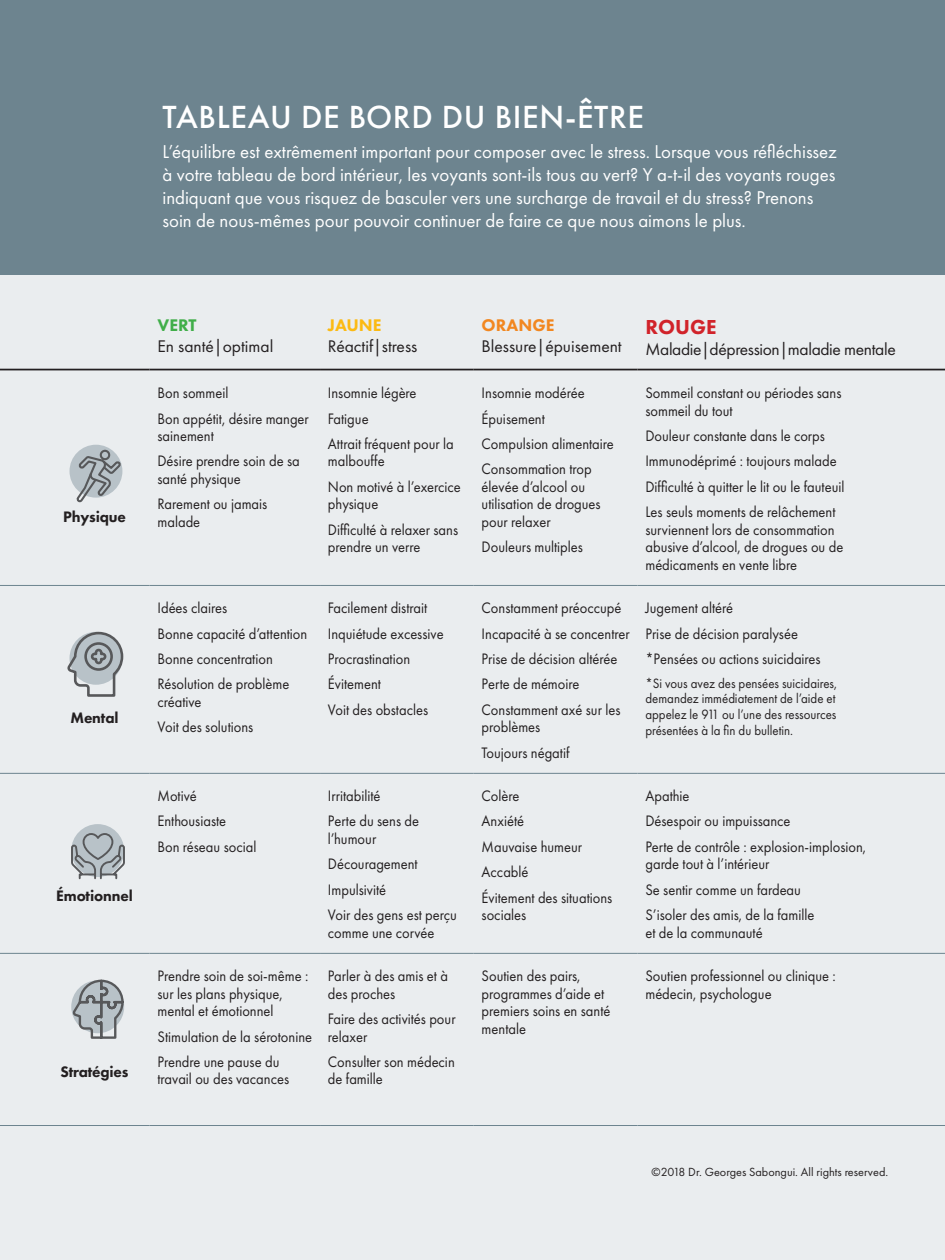
<style>
.page{position:relative;width:945px;height:1260px;background:#eaedef}
.page>*{position:absolute;margin:0;border:0;box-sizing:border-box;transform-origin:0 0}
.Subhead2{font:500 33.25px "Futura PT";letter-spacing:.02em;color:#fff}
.t1{font:800 21px "Futura PT";color:#d1232a}
.t2{font:19.25px/22.8px "Futura PT";color:#fff}
.t3{font:17.5px "Futura PT";color:#231f20}
.t4{font:17.5px "Futura PT";letter-spacing:-.02em;color:#231f20}
.t5{font:800 17.5px "Futura PT";color:#f28720}
.t6{font:800 17.5px "Futura PT";letter-spacing:-.005em;color:#fcba13}
.t7{font:800 17.5px "Futura PT";color:#40ae49}
.t8{font:15.75px/17.5px "Futura PT";color:#231f20;scale:.92 1}
.t9{font:800 15.75px "Futura PT";letter-spacing:-.01em;color:#231f20}
.t10{font:14px/15.8px "Futura PT";color:#231f20;text-align:justify;scale:.92 1}
.t11{font:12.25px "Futura PT";color:#231f20}
</style>
<div class="page">
<hr style="left:0;top:369px;width:150px;height:1px;background:#231f20">
<hr style="left:150px;top:369px;width:170px;height:1px;background:#231f20">
<hr style="left:320px;top:369px;width:154px;height:1px;background:#231f20">
<hr style="left:474px;top:369px;width:164px;height:1px;background:#231f20">
<hr style="left:638px;top:369px;width:307px;height:1px;background:#231f20">
<hr style="left:0;top:585px;width:150px;height:1px;background:#6d848f">
<hr style="left:150px;top:585px;width:170px;height:1px;background:#6d848f">
<hr style="left:320px;top:585px;width:154px;height:1px;background:#6d848f">
<hr style="left:474px;top:585px;width:164px;height:1px;background:#6d848f">
<hr style="left:638px;top:585px;width:307px;height:1px;background:#6d848f">
<hr style="left:0;top:773px;width:150px;height:1px;background:#6d848f">
<hr style="left:150px;top:773px;width:170px;height:1px;background:#6d848f">
<hr style="left:320px;top:773px;width:154px;height:1px;background:#6d848f">
<hr style="left:474px;top:773px;width:164px;height:1px;background:#6d848f">
<hr style="left:638px;top:773px;width:307px;height:1px;background:#6d848f">
<hr style="left:0;top:953px;width:150px;height:1px;background:#6d848f">
<hr style="left:150px;top:953px;width:170px;height:1px;background:#6d848f">
<hr style="left:320px;top:953px;width:154px;height:1px;background:#6d848f">
<hr style="left:474px;top:953px;width:164px;height:1px;background:#6d848f">
<hr style="left:638px;top:953px;width:307px;height:1px;background:#6d848f">
<hr style="left:0;top:1125px;width:150px;height:1px;background:#6d848f">
<hr style="left:150px;top:1125px;width:170px;height:1px;background:#6d848f">
<hr style="left:320px;top:1125px;width:154px;height:1px;background:#6d848f">
<hr style="left:474px;top:1125px;width:164px;height:1px;background:#6d848f">
<hr style="left:638px;top:1125px;width:307px;height:1px;background:#6d848f">
<div style="left:70px;top:445px;width:52px;height:53px;background:#b8c2c8;border-radius:50%"></div>
<svg style="left:74px;top:449px;width:49px;height:54px"></svg>
<svg style="left:67px;top:631px;width:57px;height:66px"></svg>
<div style="left:71px;top:824px;width:53px;height:53px;background:#b8c2c8;border-radius:50%"></div>
<svg style="left:71px;top:832px;width:54px;height:48px"></svg>
<svg style="left:71px;top:979px;width:53px;height:60px"></svg>
<div style="left:0;top:0;width:945px;height:275px;background:#6d848f"></div>
<p class="Subhead2" style="left:163px;top:97px;width:483px">TABLEAU DE BORD DU BIEN-ÊTRE</p>
<p class="t2" style="left:163px;top:140px;width:676px">L’équilibre est extrêmement important pour composer avec le stress. Lorsque vous réfléchissez à votre tableau de bord intérieur, les voyants sont-ils tous au vert? Y a-t-il des voyants rouges indiquant que vous risquez de basculer vers une surcharge de travail et du stress? Prenons soin de nous-mêmes pour pouvoir continuer de faire ce que nous aimons le plus.</p>
<p class="t9" style="left:63px;top:507px;width:64px">Physique</p>
<p class="t9" style="left:70px;top:708px;width:50px">Mental</p>
<p class="t9" style="left:56px;top:885px;width:78px">Émotionnel</p>
<p class="t9" style="left:60px;top:1062px;width:70px">Stratégies</p>
<p class="t7" style="left:158px;top:314px;width:40px">VERT</p>
<p class="t3" style="left:158px;top:336px;width:117px">En santé|optimal</p>
<p class="t8" style="left:158px;top:384px;width:79px">Bon sommeil</p>
<p class="t8" style="left:158px;top:410px;width:166px">Bon appétit, désire manger sainement</p>
<p class="t8" style="left:158px;top:452px;width:156px">Désire prendre soin de sa santé physique</p>
<p class="t8" style="left:158px;top:495px;width:121px">Rarement ou jamais malade</p>
<p class="t8" style="left:158px;top:599px;width:77px">Idées claires</p>
<p class="t8" style="left:158px;top:625px;width:164px">Bonne capacité d’attention</p>
<p class="t8" style="left:158px;top:650px;width:127px">Bonne concentration</p>
<p class="t8" style="left:158px;top:675px;width:145px">Résolution de problème créative</p>
<p class="t8" style="left:158px;top:718px;width:106px">Voit des solutions</p>
<p class="t6" style="left:328px;top:314px;width:55px">JAUNE</p>
<p class="t3" style="left:328px;top:336px;width:91px">Réactif|stress</p>
<p class="t8" style="left:328px;top:384px;width:98px">Insomnie légère</p>
<p class="t8" style="left:328px;top:410px;width:46px">Fatigue</p>
<p class="t8" style="left:328px;top:435px;width:138px">Attrait fréquent pour la malbouffe</p>
<p class="t8" style="left:328px;top:478px;width:146px">Non motivé à l’exercice physique</p>
<p class="t8" style="left:328px;top:521px;width:143px">Difficulté à relaxer sans prendre un verre</p>
<p class="t8" style="left:328px;top:599px;width:109px">Facilement distrait</p>
<p class="t8" style="left:328px;top:625px;width:127px">Inquiétude excessive</p>
<p class="t8" style="left:328px;top:650px;width:91px">Procrastination</p>
<p class="t8" style="left:328px;top:675px;width:59px">Évitement</p>
<p class="t8" style="left:328px;top:701px;width:110px">Voit des obstacles</p>
<p class="t8" style="left:158px;top:787px;width:44px">Motivé</p>
<p class="t8" style="left:158px;top:812px;width:76px">Enthousiaste</p>
<p class="t8" style="left:158px;top:838px;width:109px">Bon réseau social</p>
<p class="t8" style="left:158px;top:967px;width:166px">Prendre soin de soi-même : sur les plans physique, mental et émotionnel</p>
<p class="t8" style="left:158px;top:1027px;width:170px">Stimulation de la sérotonine</p>
<p class="t8" style="left:158px;top:1053px;width:145px">Prendre une pause du travail ou des vacances</p>
<p class="t8" style="left:328px;top:787px;width:59px">Irritabilité</p>
<p class="t8" style="left:328px;top:812px;width:101px">Perte du sens de l’humour</p>
<p class="t8" style="left:328px;top:855px;width:99px">Découragement</p>
<p class="t8" style="left:328px;top:881px;width:65px">Impulsivité</p>
<p class="t8" style="left:328px;top:906px;width:142px">Voir des gens est perçu comme une corvée</p>
<p class="t8" style="left:328px;top:967px;width:132px">Parler à des amis et à des proches</p>
<p class="t8" style="left:328px;top:1010px;width:140px">Faire des activités pour relaxer</p>
<p class="t8" style="left:328px;top:1053px;width:139px">Consulter son médecin de famille</p>
<p class="t5" style="left:482px;top:314px;width:74px">ORANGE</p>
<p class="t3" style="left:482px;top:336px;width:142px">Blessure|épuisement</p>
<p class="t8" style="left:482px;top:384px;width:114px">Insomnie modérée</p>
<p class="t8" style="left:482px;top:410px;width:70px">Épuisement</p>
<p class="t8" style="left:482px;top:435px;width:145px">Compulsion alimentaire</p>
<p class="t8" style="left:482px;top:460px;width:131px">Consommation trop élevée d’alcool ou utilisation de drogues pour relaxer</p>
<p class="t8" style="left:482px;top:538px;width:112px">Douleurs multiples</p>
<p class="t8" style="left:482px;top:599px;width:154px">Constamment préoccupé</p>
<p class="t8" style="left:482px;top:625px;width:162px">Incapacité à se concentrer</p>
<p class="t8" style="left:482px;top:650px;width:149px">Prise de décision altérée</p>
<p class="t8" style="left:482px;top:675px;width:108px">Perte de mémoire</p>
<p class="t8" style="left:482px;top:701px;width:152px">Constamment axé sur les problèmes</p>
<p class="t8" style="left:482px;top:744px;width:97px">Toujours négatif</p>
<p class="t8" style="left:482px;top:787px;width:43px">Colère</p>
<p class="t8" style="left:482px;top:812px;width:48px">Anxiété</p>
<p class="t8" style="left:482px;top:838px;width:111px">Mauvaise humeur</p>
<p class="t8" style="left:482px;top:863px;width:53px">Accablé</p>
<p class="t8" style="left:482px;top:889px;width:144px">Évitement des situations sociales</p>
<p class="t1" style="left:645px;top:314px;width:73px">ROUGE</p>
<p class="t4" style="left:645px;top:339px;width:252px">Maladie|dépression|maladie mentale</p>
<p class="t8" style="left:645px;top:384px;width:215px">Sommeil constant ou périodes sans sommeil du tout</p>
<p class="t8" style="left:645px;top:427px;width:197px">Douleur constante dans le corps</p>
<p class="t8" style="left:645px;top:452px;width:209px">Immunodéprimé : toujours malade</p>
<p class="t8" style="left:645px;top:478px;width:218px">Difficulté à quitter le lit ou le fauteuil</p>
<p class="t8" style="left:645px;top:503px;width:217px">Les seuls moments de relâchement surviennent lors de consommation abusive d’alcool, de drogues ou de médicaments en vente libre</p>
<p class="t8" style="left:645px;top:599px;width:97px">Jugement altéré</p>
<p class="t8" style="left:645px;top:625px;width:167px">Prise de décision paralysée</p>
<p class="t8" style="left:645px;top:650px;width:192px">*Pensées ou actions suicidaires</p>
<p class="t10" style="left:645px;top:675px;width:210px">*Si vous avez des pensées suicidaires, demandez immédiatement de l’aide et appelez le 911 ou l’une des ressources présentées à la fin du bulletin.</p>
<p class="t8" style="left:645px;top:787px;width:49px">Apathie</p>
<p class="t8" style="left:645px;top:812px;width:159px">Désespoir ou impuissance</p>
<p class="t8" style="left:645px;top:838px;width:242px">Perte de contrôle : explosion-implosion, garde tout à l’intérieur</p>
<p class="t8" style="left:645px;top:881px;width:171px">Se sentir comme un fardeau</p>
<p class="t8" style="left:645px;top:906px;width:185px">S’isoler des amis, de la famille et de la communauté</p>
<p class="t8" style="left:482px;top:967px;width:142px">Soutien des pairs, programmes d’aide et premiers soins en santé mentale</p>
<p class="t8" style="left:645px;top:967px;width:209px">Soutien professionnel ou clinique : médecin, psychologue</p>
<p class="t11" style="left:652px;top:1165px;width:238px">©2018 Dr. Georges Sabongui. All rights reserved.</p>
</div>
